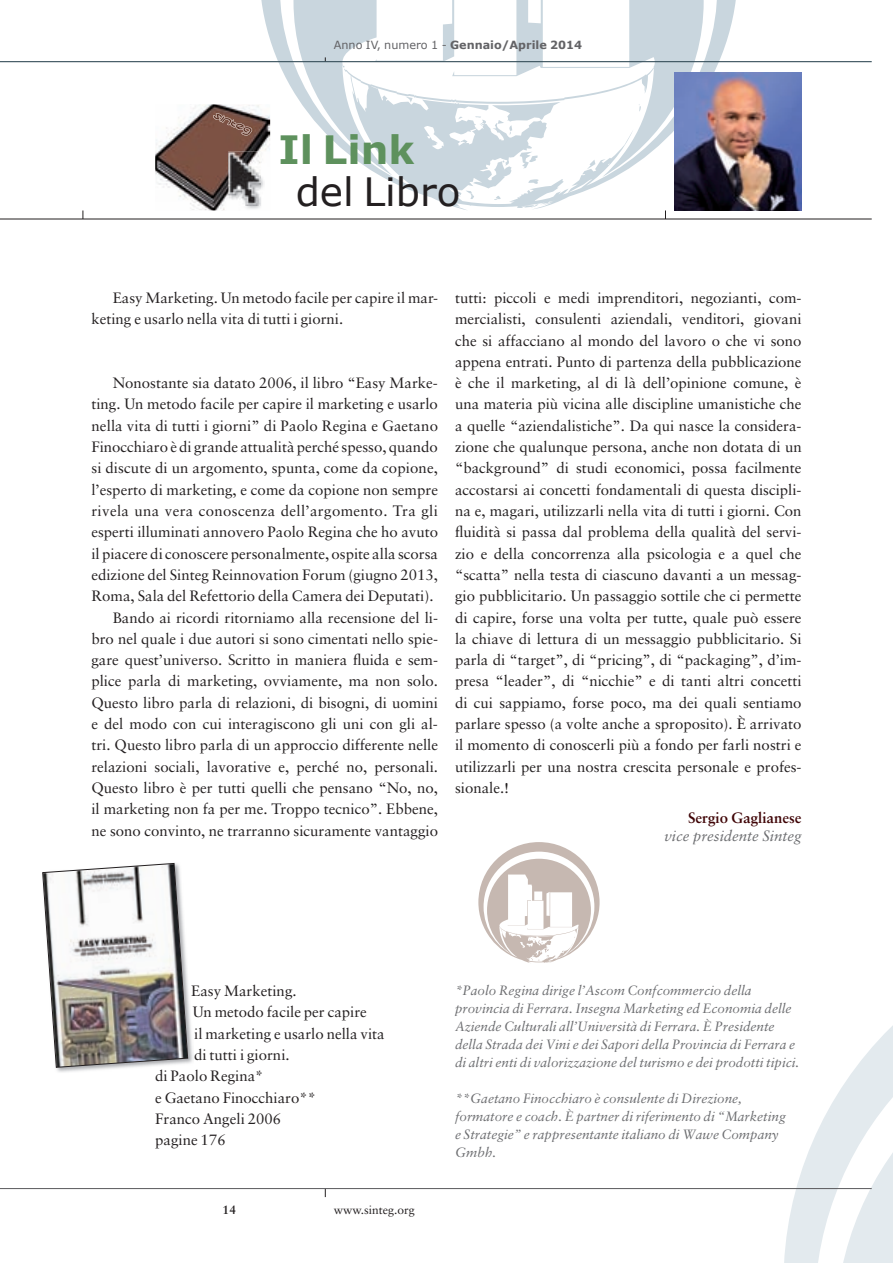
<style>
.page{position:relative;width:893px;height:1263px;background:#fff}
.page>*{position:absolute;margin:0;border:0;box-sizing:border-box;transform-origin:0 0}
.t1{font:39px "Verdana";color:#231f20}
.t2{font:700 39px "Verdana";color:#5e915d}
.t3{font:15px/21.3px "Sabon";color:#231f20}
.t4{font:italic 15px "Sabon";color:#6c6d70}
.t5{font:700 15px "Sabon";color:#3f0406}
.t6{font:italic 13.5px/18px "Sabon";color:#6c6d70}
.t7{font:12px "Sabon";color:#231f20}
.t8{font:700 12px "Sabon";color:#231f20}
.t9{font:700 11.25px "Verdana";color:#636366}
.s1{font-weight:400}
</style>
<div class="page">
<svg style="left:478px;top:842px;width:122px;height:121px"></svg>
<svg style="left:259px;top:0;width:479px;height:210px"></svg>
<svg style="left:783px;top:1026px;width:110px;height:237px"></svg>
<img style="left:674px;top:72px;width:127px;height:138px">
<img style="left:155px;top:104px;width:115px;height:106px">
<img style="left:228px;top:152px;width:37px;height:58px">
<img style="left:228px;top:152px;width:33px;height:53px">
<img style="left:56px;top:862px;width:119px;height:210px">
<img style="left:156px;top:1070px;width:19px;height:2px">
<img style="left:42px;top:863px;width:152px;height:205px">
<svg style="left:213px;top:113px;width:39px;height:22px"></svg>
<hr style="left:0;top:1188px;width:872px;height:1px;background:#5a5a5d">
<hr style="left:0;top:61px;width:872px;height:1px;background:#38505b">
<hr style="left:0;top:219px;width:872px;height:1px;background:#231f20">
<p class="t9" style="left:334px;top:38px;width:250px"><span class="s1">Anno IV, numero 1 -</span> Gennaio/Aprile 2014</p>
<h1 class="t2" style="left:279px;top:125px;width:138px">Il Link</h1>
<h1 class="t1" style="left:296px;top:167px;width:166px">del Libro</h1>
<p class="t3" style="left:91px;top:288px;width:348px;text-indent:21px">Easy Marketing. Un metodo facile per capire il mar&shy;keting e usarlo nella vita di tutti i giorni.</p>
<p class="t3" style="left:91px;top:374px;width:348px;text-align:right">Nonostante sia datato 2006, il libro “Easy Marke&shy;ting. Un metodo facile per capire il marketing e usarlo nella vita di tutti i giorni” di Paolo Regina e Gaetano Finocchiaro è di grande attualità perché spesso, quando si discute di un argomento, spunta, come da copione, l’esperto di marketing, e come da copione non sempre rivela una vera conoscenza dell’argomento. Tra gli esperti illuminati annovero Paolo Regina che ho avuto il piacere di conoscere personalmente, ospite alla scorsa edizione del Sinteg Reinnovation Forum (giugno 2013, Roma, Sala del Refettorio della Camera dei Deputati).<br>Bando ai ricordi ritorniamo alla recensione del li&shy;bro nel quale i due autori si sono cimentati nello spie&shy;gare quest’universo. Scritto in maniera fluida e sem&shy;plice parla di marketing, ovviamente, ma non solo.<br>Questo libro parla di relazioni, di bisogni, di uomini e del modo con cui interagiscono gli uni con gli al&shy;tri. Questo libro parla di un approccio differente nelle relazioni sociali, lavorative e, perché no, personali.<br>Questo libro è per tutti quelli che pensano “No, no, il marketing non fa per me. Troppo tecnico”. Ebbene, ne sono convinto, ne trarranno sicuramente vantaggio</p>
<p class="t3" style="left:455px;top:288px;width:348px;text-align:justify">tutti: piccoli e medi imprenditori, negozianti, com&shy;mercialisti, consulenti aziendali, venditori, giovani che si affacciano al mondo del lavoro o che vi sono appena entrati. Punto di partenza della pubblicazione è che il marketing, al di là dell’opinione comune, è una materia più vicina alle discipline umanistiche che a quelle “aziendalistiche”. Da qui nasce la considera&shy;zione che qualunque persona, anche non dotata di un “background” di studi economici, possa facilmente accostarsi ai concetti fondamentali di questa discipli&shy;na e, magari, utilizzarli nella vita di tutti i giorni. Con fluidità si passa dal problema della qualità del servi&shy;zio e della concorrenza alla psicologia e a quel che “scatta” nella testa di ciascuno davanti a un messag&shy;gio pubblicitario. Un passaggio sottile che ci permette di capire, forse una volta per tutte, quale può essere la chiave di lettura di un messaggio pubblicitario. Si parla di “target”, di “pricing”, di “packaging”, d’im&shy;presa “leader”, di “nicchie” e di tanti altri concetti di cui sappiamo, forse poco, ma dei quali sentiamo parlare spesso (a volte anche a sproposito). È arrivato il momento di conoscerli più a fondo per farli nostri e utilizzarli per una nostra crescita personale e profes&shy;sionale.!</p>
<p class="t5" style="left:688px;top:811px;width:115px">Sergio Gaglianese</p>
<p class="t4" style="left:664px;top:829px;width:139px">vice presidente Sinteg</p>
<p class="t3" style="left:191px;top:981px;width:107px">Easy Marketing.</p>
<p class="t3" style="left:193px;top:1003px;width:176px">Un metodo facile per capire</p>
<p class="t3" style="left:194px;top:1024px;width:192px">il marketing e usarlo nella vita</p>
<p class="t3" style="left:194px;top:1045px;width:97px">di tutti i giorni.</p>
<p class="t3" style="left:155px;top:1067px;width:110px">di Paolo Regina*</p>
<p class="t3" style="left:155px;top:1088px;width:162px">e Gaetano Finocchiaro**</p>
<p class="t3" style="left:155px;top:1109px;width:127px">Franco Angeli 2006</p>
<p class="t3" style="left:155px;top:1131px;width:72px">pagine 176</p>
<p class="t8" style="left:223px;top:1205px;width:15px">14</p>
<p class="t7" style="left:334px;top:1205px;width:82px">www.sinteg.org</p>
<p class="t6" style="left:455px;top:982px;width:346px">*Paolo Regina dirige l’Ascom Confcommercio della provincia di Ferrara. Insegna Marketing ed Economia delle Aziende Culturali all’Università di Ferrara. È Presidente della Strada dei Vini e dei Sapori della Provincia di Ferrara e di altri enti di valorizzazione del turismo e dei prodotti tipici.</p>
<p class="t6" style="left:455px;top:1090px;width:332px">**Gaetano Finocchiaro è consulente di Direzione, formatore e coach. È partner di riferimento di “Marketing e Strategie” e rappresentante italiano di Wawe Company Gmbh.</p>
</div>
